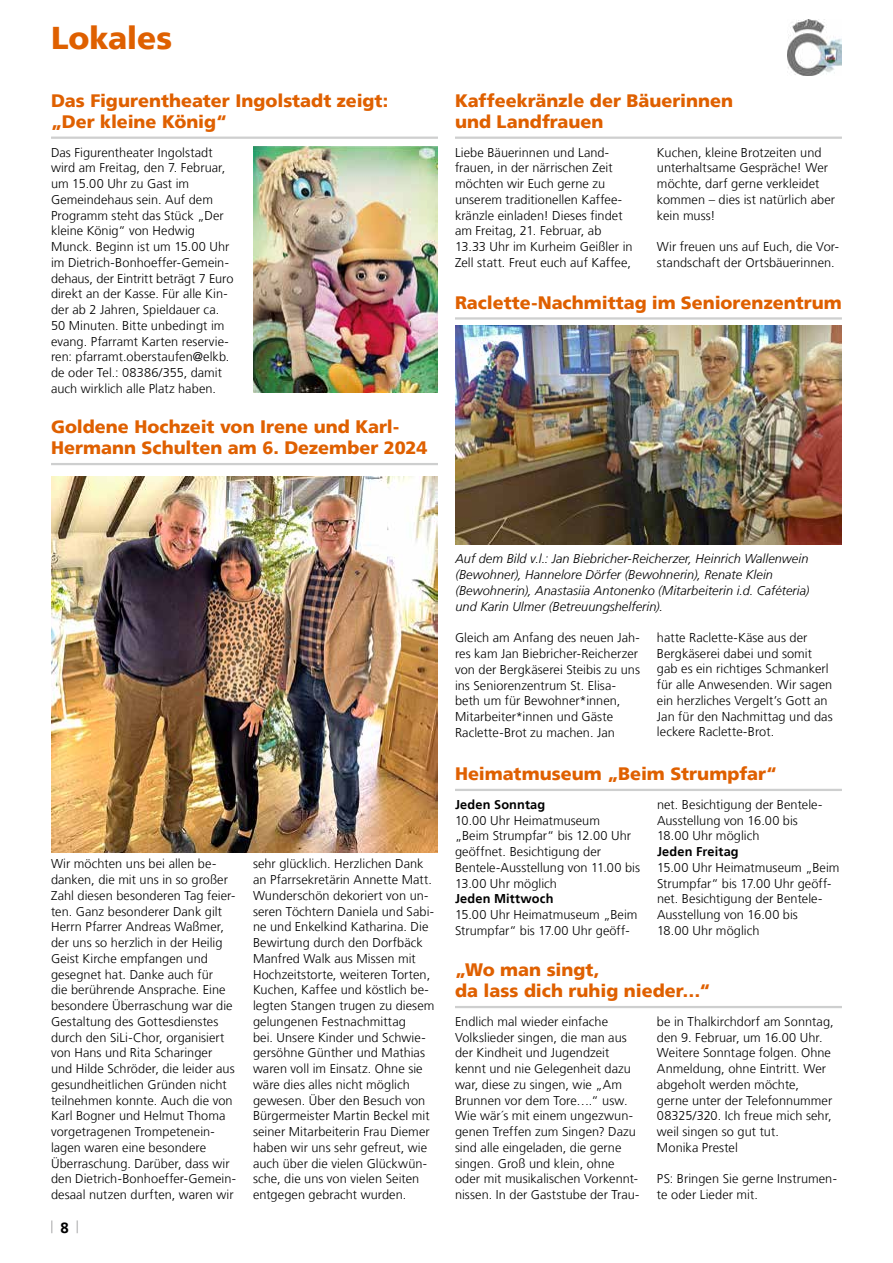
<style>
.page{position:relative;width:893px;height:1263px;background:#fff}
.page>*{position:absolute;margin:0;border:0;box-sizing:border-box;transform-origin:0 0}
.t1{font:900 31.5px "Frutiger LT";letter-spacing:-.005em;color:#df6000}
.t2{font:900 18px/21px "Frutiger LT";color:#df6000}
.t3{font:700 15px "Frutiger LT";color:#000}
.t4{font:300 12.75px/15.8px "Frutiger LT";letter-spacing:.005em;color:#000}
.t5{font:italic 300 12.75px/15.8px "Frutiger LT";letter-spacing:.005em;color:#000}
.t6{font:700 12.75px "Frutiger LT";letter-spacing:.015em;color:#000}
</style>
<div class="page">
<svg style="left:51px;top:1220px;width:2px;height:13px"></svg>
<svg style="left:77px;top:1220px;width:1px;height:13px"></svg>
<img style="left:788px;top:20px;width:54px;height:55px">
<hr style="left:51px;top:137px;width:387px;height:2px;background:#cecfcf">
<hr style="left:455px;top:317px;width:387px;height:3px;background:#cecfcf">
<hr style="left:455px;top:137px;width:387px;height:2px;background:#cecfcf">
<img style="left:253px;top:146px;width:185px;height:247px">
<hr style="left:51px;top:463px;width:387px;height:2px;background:#cecfcf">
<img style="left:51px;top:476px;width:387px;height:377px">
<img style="left:455px;top:326px;width:387px;height:218px">
<hr style="left:455px;top:1006px;width:387px;height:2px;background:#cecfcf">
<hr style="left:455px;top:789px;width:387px;height:2px;background:#cecfcf">
<h1 class="t1" style="left:51px;top:19px;width:123px">Lokales</h1>
<h2 class="t2" style="left:51px;top:90px;width:339px">Das Figurentheater Ingolstadt zeigt: „Der kleine König“</h2>
<p class="t4" style="left:51px;top:144px;width:184px">Das Figurentheater Ingolstadt wird am Freitag, den 7. Februar, um 15.00 Uhr zu Gast im<br>Gemeindehaus sein. Auf dem<br>Programm steht das Stück „Der kleine König“ von Hedwig<br>Munck. Beginn ist um 15.00 Uhr im Dietrich-Bonhoeffer-Gemein&shy;dehaus, der Eintritt beträgt 7 Euro direkt an der Kasse. Für alle Kin&shy;der ab 2 Jahren, Spieldauer ca.<br>50 Minuten. Bitte unbedingt im evang. Pfarramt Karten reservie&shy;ren: pfarramt.oberstaufen@elkb. de oder Tel.: 08386/355, damit auch wirklich alle Platz haben.</p>
<h2 class="t2" style="left:51px;top:417px;width:378px">Goldene Hochzeit von Irene und Karl-<br>Hermann Schulten am 6. Dezember 2024</h2>
<h2 class="t2" style="left:455px;top:90px;width:280px">Kaffeekränzle der Bäuerinnen und Landfrauen</h2>
<p class="t4" style="left:455px;top:144px;width:179px">Liebe Bäuerinnen und Land&shy;frauen, in der närrischen Zeit möchten wir Euch gerne zu unserem traditionellen Kaffee&shy;kränzle einladen! Dieses findet am Freitag, 21. Februar, ab<br>13.33 Uhr im Kurheim Geißler in<br>Zell statt. Freut euch auf Kaffee,</p>
<p class="t4" style="left:657px;top:144px;width:180px">Kuchen, kleine Brotzeiten und unterhaltsame Gespräche! Wer möchte, darf gerne verkleidet kommen – dies ist natürlich aber kein muss!</p>
<p class="t4" style="left:657px;top:239px;width:183px">Wir freuen uns auf Euch, die Vor&shy;standschaft der Ortsbäuerinnen.</p>
<h2 class="t2" style="left:455px;top:292px;width:388px">Raclette-Nachmittag im Seniorenzentrum</h2>
<p class="t4" style="left:51px;top:856px;width:186px">Wir möchten uns bei allen be&shy;danken, die mit uns in so großer<br>Zahl diesen besonderen Tag feier&shy;ten. Ganz besonderer Dank gilt<br>Herrn Pfarrer Andreas Waßmer, der uns so herzlich in der Heilig<br>Geist Kirche empfangen und gesegnet hat. Danke auch für<br>die berührende Ansprache. Eine besondere Überraschung war die<br>Gestaltung des Gottesdienstes durch den SiLi-Chor, organisiert von Hans und Rita Scharinger und Hilde Schröder, die leider aus gesundheitlichen Gründen nicht teilnehmen konnte. Auch die von<br>Karl Bogner und Helmut Thoma vorgetragenen Trompetenein&shy;lagen waren eine besondere<br>Überraschung. Darüber, dass wir den Dietrich-Bonhoeffer-Gemein&shy;desaal nutzen durften, waren wir</p>
<p class="t4" style="left:253px;top:856px;width:183px">sehr glücklich. Herzlichen Dank an Pfarrsekretärin Annette Matt.<br>Wunderschön dekoriert von un&shy;seren Töchtern Daniela und Sabi&shy;ne und Enkelkind Katharina. Die<br>Bewirtung durch den Dorfbäck<br>Manfred Walk aus Missen mit<br>Hochzeitstorte, weiteren Torten,<br>Kuchen, Kaffee und köstlich be&shy;legten Stangen trugen zu diesem gelungenen Festnachmittag<br>bei. Unsere Kinder und Schwie&shy;gersöhne Günther und Mathias waren voll im Einsatz. Ohne sie wäre dies alles nicht möglich gewesen. Über den Besuch von<br>Bürgermeister Martin Beckel mit seiner Mitarbeiterin Frau Diemer haben wir uns sehr gefreut, wie auch über die vielen Glückwün&shy;sche, die uns von vielen Seiten entgegen gebracht wurden.</p>
<p class="t3" style="left:60px;top:1218px;width:10px">8</p>
<p class="t5" style="left:455px;top:551px;width:356px">Auf dem Bild v.l.: Jan Biebricher-Reicherzer, Heinrich Wallenwein (Bewohner), Hannelore Dörfer (Bewohnerin), Renate Klein (Bewohnerin), Anastasiia Antonenko (Mitarbeiterin i.d. Caféteria) und Karin Ulmer (Betreuungshelferin).</p>
<p class="t4" style="left:455px;top:630px;width:186px">Gleich am Anfang des neuen Jah&shy;res kam Jan Biebricher-Reicherzer von der Bergkäserei Steibis zu uns ins Seniorenzentrum St. Elisa&shy;beth um für Bewohner*innen,<br>Mitarbeiter*innen und Gäste<br>Raclette-Brot zu machen. Jan</p>
<p class="t4" style="left:657px;top:630px;width:177px">hatte Raclette-Käse aus der<br>Bergkäserei dabei und somit gab es ein richtiges Schmankerl für alle Anwesenden. Wir sagen ein herzliches Vergelt’s Gott an<br>Jan für den Nachmittag und das leckere Raclette-Brot.</p>
<h2 class="t2" style="left:455px;top:763px;width:324px">Heimatmuseum „Beim Strumpfar“</h2>
<p class="t6" style="left:455px;top:797px;width:92px">Jeden Sonntag</p>
<p class="t4" style="left:455px;top:812px;width:186px">10.00 Uhr Heimatmuseum<br>„Beim Strumpfar“ bis 12.00 Uhr geöffnet. Besichtigung der<br>Bentele-Ausstellung von 11.00 bis<br>13.00 Uhr möglich</p>
<p class="t6" style="left:455px;top:891px;width:100px">Jeden Mittwoch</p>
<p class="t4" style="left:455px;top:907px;width:184px">15.00 Uhr Heimatmuseum „Beim<br>Strumpfar“ bis 17.00 Uhr geöff-</p>
<p class="t4" style="left:657px;top:797px;width:166px">net. Besichtigung der Bentele-<br>Ausstellung von 16.00 bis<br>18.00 Uhr möglich</p>
<p class="t6" style="left:657px;top:844px;width:83px">Jeden Freitag</p>
<p class="t4" style="left:657px;top:860px;width:184px">15.00 Uhr Heimatmuseum „Beim<br>Strumpfar“ bis 17.00 Uhr geöff&shy;net. Besichtigung der Bentele-<br>Ausstellung von 16.00 bis<br>18.00 Uhr möglich</p>
<h2 class="t2" style="left:455px;top:959px;width:257px">„Wo man singt,<br>da lass dich ruhig nieder…“</h2>
<p class="t4" style="left:455px;top:1014px;width:186px">Endlich mal wieder einfache<br>Volkslieder singen, die man aus der Kindheit und Jugendzeit kennt und nie Gelegenheit dazu war, diese zu singen, wie „Am<br>Brunnen vor dem Tore….“ usw.<br>Wie wär´s mit einem ungezwun&shy;genen Treffen zum Singen? Dazu sind alle eingeladen, die gerne singen. Groß und klein, ohne oder mit musikalischen Vorkennt&shy;nissen. In der Gaststube der Trau-</p>
<p class="t4" style="left:657px;top:1014px;width:178px">be in Thalkirchdorf am Sonntag, den 9. Februar, um 16.00 Uhr.<br>Weitere Sonntage folgen. Ohne<br>Anmeldung, ohne Eintritt. Wer abgeholt werden möchte, gerne unter der Telefonnummer<br>08325/320. Ich freue mich sehr, weil singen so gut tut.<br>Monika Prestel</p>
<p class="t4" style="left:657px;top:1171px;width:181px">PS: Bringen Sie gerne Instrumen&shy;te oder Lieder mit.</p>
</div>
